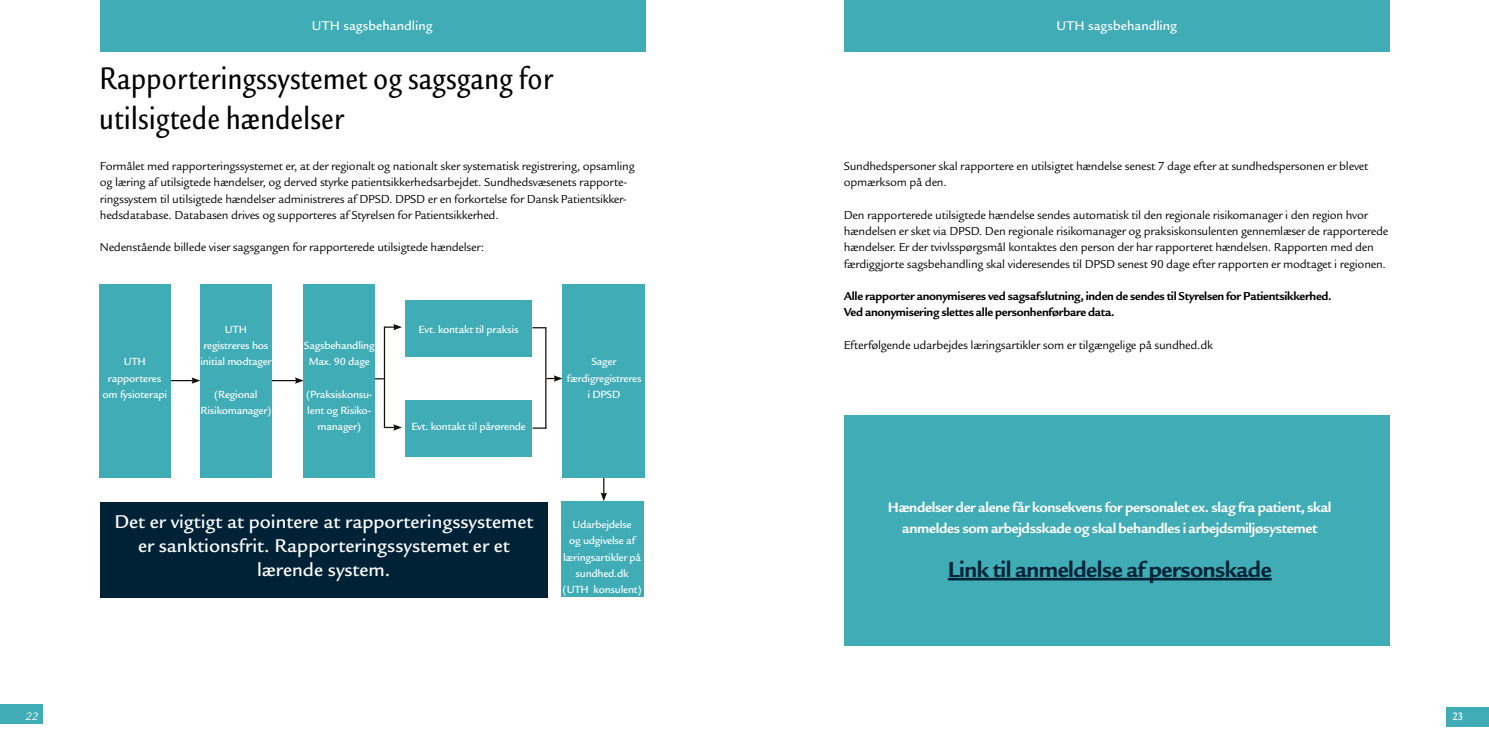
<style>
.page{position:relative;width:1489px;height:745px;background:#fff}
.page>*{position:absolute;margin:0;border:0;box-sizing:border-box;transform-origin:0 0}
.t1{font:500 condensed 33.75px/40.5px "Legacy Sans ITC Std";color:#000}
.t2{font:700 23.75px "Legacy Sans ITC Std";letter-spacing:-.02em;color:#002237}
.t3{font:500 20px/23.8px "Legacy Sans ITC Std";color:#fff;text-align:center}
.t4{font:700 15px/21.2px "Legacy Sans ITC Std";letter-spacing:-.02em;color:#fff;text-align:center}
.t5{font:500 13.75px "Legacy Sans Std";color:#fff}
.t6{font:12.5px/16.2px "Legacy Sans ITC Std";letter-spacing:-.02em;color:#000}
.t7{font:700 12.5px/16.2px "Legacy Sans ITC Std";letter-spacing:-.02em;color:#000}
.t8{font:italic 11.88px "Legacy Sans ITC Std";color:#fff}
.t9{font:700 condensed 11.88px "Legacy Sans ITC Std";color:#fff}
.t10{font:500 11.25px/16.2px "Legacy Sans ITC Std";letter-spacing:-.02em;color:#fff;text-align:center}
</style>
<div class="page">
<div style="left:1445px;top:707px;width:43px;height:19px;background:#3facb6"></div>
<div style="left:0;top:704px;width:43px;height:19px;background:#3facb6"></div>
<div style="left:405px;top:400px;width:127px;height:57px;background:#3facb6"></div>
<div style="left:100px;top:0;width:546px;height:51px;background:#3facb6"></div>
<div style="left:844px;top:0;width:546px;height:51px;background:#3facb6"></div>
<svg style="left:170px;top:377px;width:30px;height:6px"></svg>
<svg style="left:271px;top:377px;width:33px;height:6px"></svg>
<svg style="left:600px;top:477px;width:7px;height:24px"></svg>
<div style="left:99px;top:283px;width:71px;height:194px;background:#3facb6"></div>
<div style="left:200px;top:283px;width:71px;height:194px;background:#3facb6"></div>
<div style="left:304px;top:283px;width:71px;height:194px;background:#3facb6"></div>
<div style="left:562px;top:283px;width:83px;height:194px;background:#3facb6"></div>
<div style="left:561px;top:501px;width:82px;height:95px;background:#3facb6"></div>
<svg style="left:384px;top:324px;width:18px;height:6px"></svg>
<svg style="left:384px;top:424px;width:18px;height:6px"></svg>
<hr style="left:384px;top:327px;width:1px;height:100px;background:#12100b">
<svg style="left:546px;top:375px;width:16px;height:6px"></svg>
<hr style="left:545px;top:327px;width:1px;height:101px;background:#12100b">
<svg style="left:532px;top:427px;width:14px;height:1px"></svg>
<svg style="left:532px;top:327px;width:14px;height:1px"></svg>
<div style="left:405px;top:300px;width:127px;height:56px;background:#3facb6"></div>
<div style="left:843px;top:415px;width:546px;height:230px;background:#3facb6"></div>
<hr style="left:947px;top:577px;width:324px;height:3px;background:#002237">
<div style="left:100px;top:501px;width:448px;height:95px;background:#002237"></div>
<p class="t5" style="left:312px;top:18px;width:122px">UTH sagsbehandling</p>
<p class="t5" style="left:1056px;top:17px;width:122px">UTH sagsbehandling</p>
<h1 class="t1" style="left:99px;top:58px;width:455px">Rapporteringssystemet og sagsgang for utilsigtede hændelser</h1>
<p class="t6" style="left:100px;top:158px;width:536px">Formålet med rapporteringssystemet er, at der regionalt og nationalt sker systematisk registrering, opsamling og læring af utilsigtede hændelser, og derved styrke patientsikkerhedsarbejdet. Sundhedsvæsenets rapporte&shy;ringssystem til utilsigtede hændelser administreres af DPSD. DPSD er en forkortelse for Dansk Patientsikker&shy;hedsdatabase. Databasen drives og supporteres af Styrelsen for Patientsikkerhed.</p>
<p class="t6" style="left:100px;top:239px;width:386px">Nedenstående billede viser sagsgangen for rapporterede utilsigtede hændelser:</p>
<p class="t10" style="left:103px;top:353px;width:66px">UTH rapporteres om fysioterapi</p>
<p class="t10" style="left:200px;top:321px;width:73px">UTH registreres hos initial modtager</p>
<p class="t10" style="left:200px;top:386px;width:72px">(Regional<br>Risikomanager)</p>
<p class="t10" style="left:304px;top:337px;width:72px">Sagsbehandling<br>Max. 90 dage</p>
<p class="t10" style="left:306px;top:386px;width:68px">(Praksiskonsu&shy;lent og Risiko&shy;manager)</p>
<p class="t10" style="left:418px;top:321px;width:102px">Evt. kontakt til praksis</p>
<p class="t10" style="left:411px;top:418px;width:116px">Evt. kontakt til pårørende</p>
<p class="t10" style="left:566px;top:353px;width:76px">Sager færdigregistreres i DPSD</p>
<h3 class="t3" style="left:114px;top:509px;width:420px">Det er vigtigt at pointere at rapporteringssystemet er sanktionsfrit. Rapporteringssystemet er et lærende system.</h3>
<p class="t10" style="left:562px;top:516px;width:81px">Udarbejdelse<br>og udgivelse af læringsartikler på sundhed.dk (UTH konsulent)</p>
<p class="t6" style="left:843px;top:158px;width:526px">Sundhedspersoner skal rapportere en utilsigtet hændelse senest 7 dage efter at sundhedspersonen er blevet opmærksom på den.</p>
<p class="t6" style="left:843px;top:207px;width:546px">Den rapporterede utilsigtede hændelse sendes automatisk til den regionale risikomanager i den region hvor hændelsen er sket via DPSD. Den regionale risikomanager og praksiskonsulenten gennemlæser de rapporterede hændelser. Er der tvivlsspørgsmål kontaktes den person der har rapporteret hændelsen. Rapporten med den færdiggjorte sagsbehandling skal videresendes til DPSD senest 90 dage efter rapporten er modtaget i regionen.</p>
<p class="t7" style="left:843px;top:288px;width:489px">Alle rapporter anonymiseres ved sagsafslutning, inden de sendes til Styrelsen for Patientsikkerhed.<br>Ved anonymisering slettes alle personhenførbare data.</p>
<p class="t6" style="left:843px;top:337px;width:370px">Efterfølgende udarbejdes læringsartikler som er tilgængelige på sundhed.dk</p>
<p class="t4" style="left:887px;top:496px;width:445px">Hændelser der alene får konsekvens for personalet ex. slag fra patient, skal anmeldes som arbejdsskade og skal behandles i arbejdsmiljøsystemet</p>
<h2 class="t2" style="left:947px;top:555px;width:325px">Link til anmeldelse af personskade</h2>
<p class="t8" style="left:26px;top:709px;width:14px">22</p>
<p class="t9" style="left:1452px;top:709px;width:12px">23</p>
</div>
